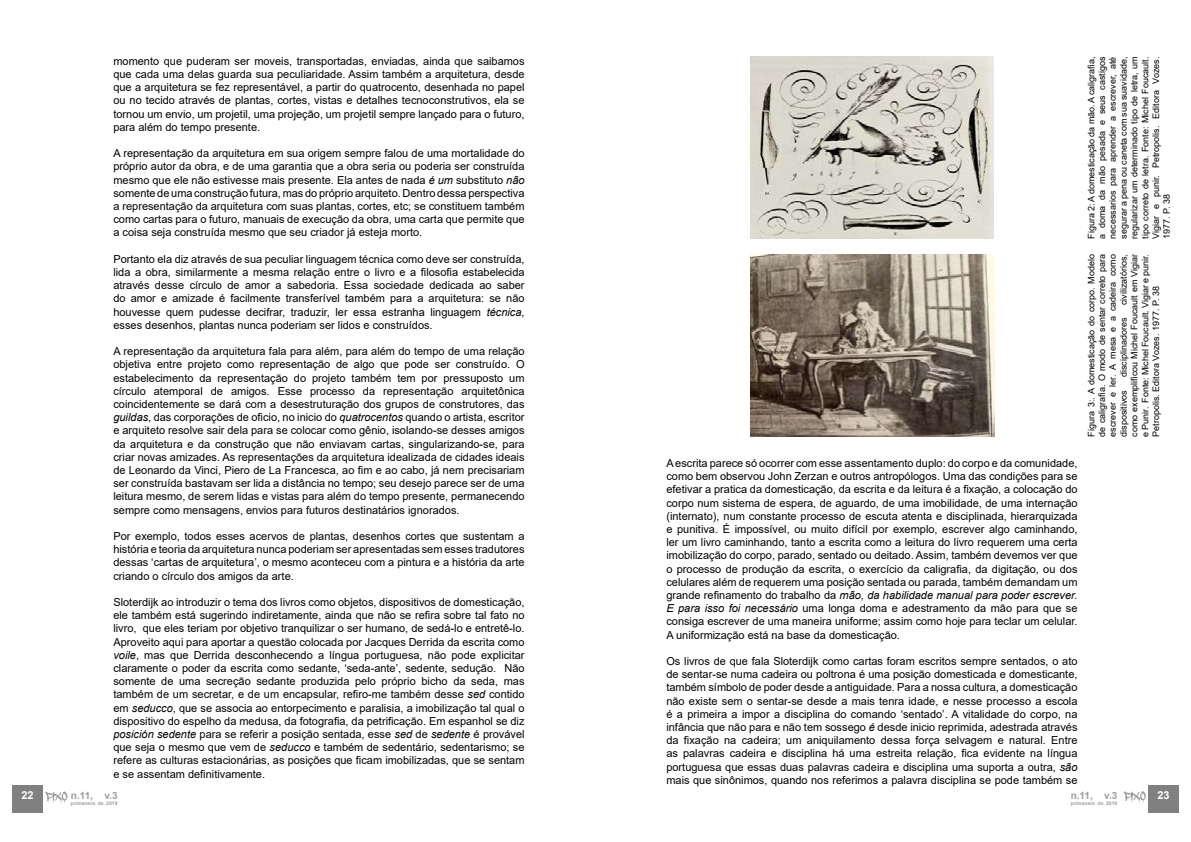
<style>
.page{position:relative;width:1191px;height:842px;background:#fff}
.page>*{position:absolute;margin:0;border:0;box-sizing:border-box;transform-origin:0 0}
.t1{font:11px/13.2px "Arial";color:#000;text-align:justify}
.t2{font:700 11px "Arial";color:#fff}
.t3{font:700 10px "Arial";color:#9d9d9c}
.t4{font:9px/10.8px "Arial";color:#000;text-align:justify}
.t5{font:700 5px "Arial";letter-spacing:.01em;color:#9d9d9c}
.s1{font-style:italic}
</style>
<div class="page">
<div style="left:1148px;top:785px;width:30px;height:28px;background:#808080"></div>
<svg style="left:1123px;top:791px;width:22px;height:13px"></svg>
<div style="left:12px;top:785px;width:31px;height:28px;background:#808080"></div>
<svg style="left:45px;top:791px;width:22px;height:13px"></svg>
<img style="left:751px;top:57px;width:242px;height:182px">
<img style="left:751px;top:254px;width:243px;height:183px">
<p class="t1" style="left:113px;top:54px;width:413px">momento que puderam ser moveis, transportadas, enviadas, ainda que saibamos que cada uma delas guarda sua peculiaridade. Assim também a arquitetura, desde que a arquitetura se fez representável, a partir do quatrocento, desenhada no papel ou no tecido através de plantas, cortes, vistas e detalhes tecnoconstrutivos, ela se tornou um envio, um projetil, uma projeção, um projetil sempre lançado para o futuro, para além do tempo presente.</p>
<p class="t1" style="left:113px;top:147px;width:413px">A representação da arquitetura em sua origem sempre falou de uma mortalidade do próprio autor da obra, e de uma garantia que a obra seria ou poderia ser construída mesmo que ele não estivesse mais presente. Ela antes de nada <span class="s1">é um</span> substituto <span class="s1">não </span>somente de uma construção futura, mas do próprio arquiteto. Dentro dessa perspectiva a representação da arquitetura com suas plantas, cortes, etc; se constituem também como cartas para o futuro, manuais de execução da obra, uma carta que permite que a coisa seja construída mesmo que seu criador já esteja morto.</p>
<p class="t1" style="left:113px;top:252px;width:413px">Portanto ela diz através de sua peculiar linguagem técnica como deve ser construída, lida a obra, similarmente a mesma relação entre o livro e a filosofia estabelecida através desse círculo de amor a sabedoria. Essa sociedade dedicada ao saber do amor e amizade é facilmente transferível também para a arquitetura: se não houvesse quem pudesse decifrar, traduzir, ler essa estranha linguagem <span class="s1">técnica</span>, esses desenhos, plantas nunca poderiam ser lidos e construídos.</p>
<p class="t1" style="left:113px;top:345px;width:413px">A representação da arquitetura fala para além, para além do tempo de uma relação objetiva entre projeto como representação de algo que pode ser construído. O estabelecimento da representação do projeto também tem por pressuposto um círculo atemporal de amigos. Esse processo da representação arquitetônica coincidentemente se dará com a desestruturação dos grupos de construtores, das <span class="s1">guildas</span>, das corporações de oficio, no inicio do <span class="s1">quatrocentos</span> quando o artista, escritor e arquiteto resolve sair dela para se colocar como gênio, isolando-se desses amigos da arquitetura e da construção que não enviavam cartas, singularizando-se, para criar novas amizades. As representações da arquitetura idealizada de cidades ideais de Leonardo da Vinci, Piero de La Francesca, ao fim e ao cabo, já nem precisariam ser construída bastavam ser lida a distância no tempo; seu desejo parece ser de uma leitura mesmo, de serem lidas e vistas para além do tempo presente, permanecendo sempre como mensagens, envios para futuros destinatários ignorados.</p>
<p class="t1" style="left:113px;top:529px;width:413px">Por exemplo, todos esses acervos de plantas, desenhos cortes que sustentam a história e teoria da arquitetura nunca poderiam ser apresentadas sem esses tradutores dessas ‘cartas de arquitetura’, o mesmo aconteceu com a pintura e a história da arte criando o círculo dos amigos da arte.</p>
<p class="t1" style="left:113px;top:595px;width:413px">Sloterdijk ao introduzir o tema dos livros como objetos, dispositivos de domesticação, ele também está sugerindo indiretamente, ainda que não se refira sobre tal fato no livro, que eles teriam por objetivo tranquilizar o ser humano, de sedá-lo e entretê-lo.<br>Aproveito aqui para aportar a questão colocada por Jacques Derrida da escrita como <span class="s1">voile</span>, mas que Derrida desconhecendo a língua portuguesa, não pode explicitar claramente o poder da escrita como sedante, ‘seda-ante’, sedente, sedução. Não somente de uma secreção sedante produzida pelo próprio bicho da seda, mas também de um secretar, e de um encapsular, refiro-me também desse <span class="s1">sed</span> contido em <span class="s1">seducco</span>, que se associa ao entorpecimento e paralisia, a imobilização tal qual o dispositivo do espelho da medusa, da fotografia, da petrificação. Em espanhol se diz <span class="s1">posición sedente</span> para se referir a posição sentada, esse <span class="s1">sed</span> de <span class="s1">sedente</span> é provável que seja o mesmo que vem de <span class="s1">seducco</span> e também de sedentário, sedentarismo; se refere as culturas estacionárias, as posições que ficam imobilizadas, que se sentam e se assentam definitivamente.</p>
<p class="t1" style="left:666px;top:456px;width:413px">A escrita parece só ocorrer com esse assentamento duplo: do corpo e da comunidade, como bem observou John Zerzan e outros antropólogos. Uma das condições para se efetivar a pratica da domesticação, da escrita e da leitura é a fixação, a colocação do corpo num sistema de espera, de aguardo, de uma imobilidade, de uma internação (internato), num constante processo de escuta atenta e disciplinada, hierarquizada e punitiva. É impossível, ou muito difícil por exemplo, escrever algo caminhando, ler um livro caminhando, tanto a escrita como a leitura do livro requerem uma certa imobilização do corpo, parado, sentado ou deitado. Assim, também devemos ver que o processo de produção da escrita, o exercício da caligrafia, da digitação, ou dos celulares além de requerem uma posição sentada ou parada, também demandam um grande refinamento do trabalho da <span class="s1">mão, da habilidade manual para poder escrever.<br>E para isso foi necessário</span> uma longa doma e adestramento da mão para que se consiga escrever de uma maneira uniforme; assim como hoje para teclar um celular.<br>A uniformização está na base da domesticação.</p>
<p class="t1" style="left:666px;top:654px;width:413px">Os livros de que fala Sloterdijk como cartas foram escritos sempre sentados, o ato de sentar-se numa cadeira ou poltrona é uma posição domesticada e domesticante, também símbolo de poder desde a antiguidade. Para a nossa cultura, a domesticação não existe sem o sentar-se desde a mais tenra idade, e nesse processo a escola é a primeira a impor a disciplina do comando ‘sentado’. A vitalidade do corpo, na infância que não para e não tem sossego <span class="s1">é</span> desde inicio reprimida, adestrada através da fixação na cadeira; um aniquilamento dessa força selvagem e natural. Entre as palavras cadeira e disciplina há uma estreita relação, fica evidente na língua portuguesa que essas duas palavras cadeira e disciplina uma suporta a outra, <span class="s1">são </span>mais que sinônimos, quando nos referimos a palavra disciplina se pode também se</p>
<p class="t4" style="left:1085px;top:239px;width:184px;rotate:-90deg">Figura 2: A domesticação da mão. A caligrafia, a doma da mão pesada e seus castigos necessarios para aprender a escrever, até segurar a pena ou caneta com sua suavidade, regularizar um determinado tipo de letra, um tipo correto de letra. Fonte: Michel Foucault.<br>Vigiar e punir. Petropolis. Editora Vozes.<br>1977. P. 38</p>
<p class="t4" style="left:1085px;top:437px;width:184px;rotate:-90deg">Figura 3:. A domesticação do corpo. Modelo de caligrafia. O modo de sentar correto para escrever e ler. A mesa e a cadeira como dispositivos</p>
<p class="t4" style="left:1118px;top:437px;width:184px;text-indent:131px;rotate:-90deg">civilizatórios, como exemplificou Michel Foucault em Vigiar e Punir. Fonte: Michel Foucault. Vigiar e punir.<br>Petropolis. Editora Vozes. 1977. P. 38</p>
<p class="t4" style="left:1118px;top:377px;width:61px;rotate:-90deg">disciplinadores</p>
<p class="t3" style="left:1070px;top:788px;width:48px">n.11, v.3</p>
<p class="t5" style="left:1070px;top:799px;width:48px">primavera de 2019</p>
<p class="t2" style="left:22px;top:788px;width:14px">22</p>
<p class="t2" style="left:1157px;top:788px;width:14px">23</p>
<p class="t3" style="left:71px;top:788px;width:48px">n.11, v.3</p>
<p class="t5" style="left:71px;top:799px;width:48px">primavera de 2019</p>
</div>
